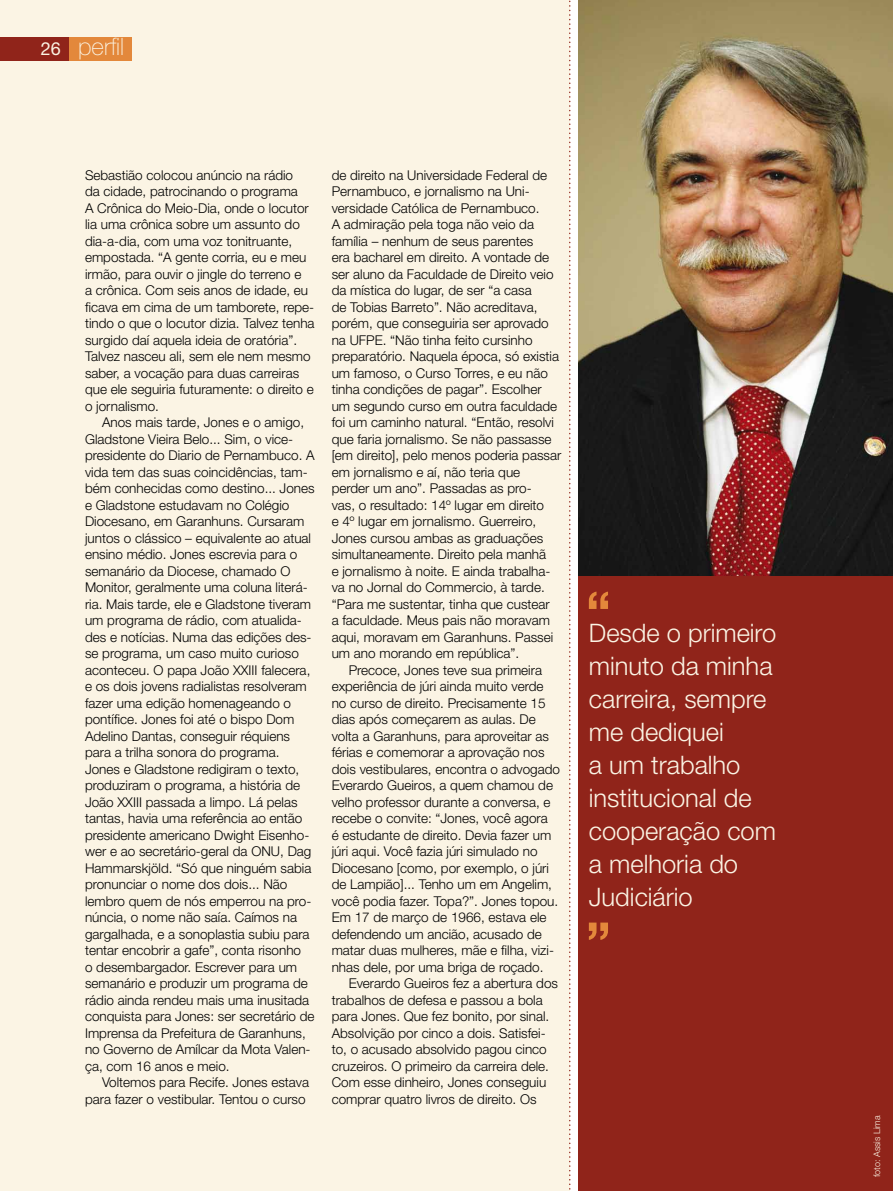
<style>
.page{position:relative;width:893px;height:1191px;background:#fff}
.page>*{position:absolute;margin:0;border:0;box-sizing:border-box;transform-origin:0 0}
.t1{font:300 25.5px/33px "Helvetica Neue LT Std";color:#fbf4e4}
.t2{font:100 24px "Helvetica Neue LT Std";color:#fbf4e4}
.t3{font:300 13.5px/16.5px "Helvetica Neue LT Std";color:#000}
.t4{font:300 9px "Helvetica Neue LT Std";color:#fbf4e4}
.s1{font-weight:400;font-size:18px}
</style>
<div class="page">
<div style="left:578px;top:444px;width:315px;height:747px;background:#90241a"></div>
<div style="left:0;top:0;width:570px;height:1191px;background:#fbf4e4"></div>
<img style="left:578px;top:0;width:315px;height:576px">
<svg style="left:569px;top:0;width:2px;height:1190px"></svg>
<svg style="left:589px;top:591px;width:19px;height:18px"></svg>
<svg style="left:589px;top:922px;width:19px;height:18px"></svg>
<div style="left:0;top:37px;width:69px;height:23px;background:#90241a"></div>
<svg style="left:69px;top:37px;width:1px;height:23px"></svg>
<div style="left:70px;top:37px;width:62px;height:23px;background:#e3883b"></div>
<h2 class="t2" style="left:41px;top:33px;width:85px"><span class="s1">26</span> perfil</h2>
<p class="t3" style="left:85px;top:166px;width:231px">Sebastião colocou anúncio na rádio<br>da cidade, patrocinando o programa<br>A Crônica do Meio-Dia, onde o locutor lia uma crônica sobre um assunto do dia-a-dia, com uma voz tonitruante, empostada. “A gente corria, eu e meu irmão, para ouvir o jingle do terreno e<br>a crônica. Com seis anos de idade, eu ficava em cima de um tamborete, repe&shy;tindo o que o locutor dizia. Talvez tenha surgido daí aquela ideia de oratória”.<br>Talvez nasceu ali, sem ele nem mesmo saber, a vocação para duas carreiras que ele seguiria futuramente: o direito e o jornalismo.</p>
<p class="t3" style="left:85px;top:414px;width:231px;text-indent:17px">Anos mais tarde, Jones e o amigo, Gladstone Vieira Belo... Sim, o vice&shy;presidente do Diario de Pernambuco. A vida tem das suas coincidências, tam&shy;bém conhecidas como destino... Jones e Gladstone estudavam no Colégio Diocesano, em Garanhuns. Cursaram juntos o clássico – equivalente ao atual ensino médio. Jones escrevia para o semanário da Diocese, chamado O Monitor, geralmente uma coluna literá&shy;ria. Mais tarde, ele e Gladstone tiveram um programa de rádio, com atualida&shy;des e notícias. Numa das edições des&shy;se programa, um caso muito curioso aconteceu. O papa João XXIII falecera, e os dois jovens radialistas resolveram fazer uma edição homenageando o pontífice. Jones foi até o bispo Dom Adelino Dantas, conseguir réquiens para a trilha sonora do programa.<br>Jones e Gladstone redigiram o texto, produziram o programa, a história de João XXIII passada a limpo. Lá pelas tantas, havia uma referência ao então presidente americano Dwight Eisenho&shy;wer e ao secretário-geral da ONU, Dag Hammarskjöld. “Só que ninguém sabia pronunciar o nome dos dois... Não lembro quem de nós emperrou na pro&shy;núncia, o nome não saía. Caímos na gargalhada, e a sonoplastia subiu para tentar encobrir a gafe”, conta risonho<br>o desembargador. Escrever para um semanário e produzir um programa de rádio ainda rendeu mais uma inusitada conquista para Jones: ser secretário de Imprensa da Prefeitura de Garanhuns, no Governo de Amílcar da Mota Valen&shy;ça, com 16 anos e meio.</p>
<p class="t3" style="left:85px;top:1074px;width:226px;text-align:right">Voltemos para Recife. Jones estava para fazer o vestibular. Tentou o curso</p>
<p class="t3" style="left:332px;top:166px;width:231px">de direito na Universidade Federal de Pernambuco, e jornalismo na Uni&shy;versidade Católica de Pernambuco.<br>A admiração pela toga não veio da família – nenhum de seus parentes<br>era bacharel em direito. A vontade de ser aluno da Faculdade de Direito veio da mística do lugar, de ser “a casa<br>de Tobias Barreto”. Não acreditava, porém, que conseguiria ser aprovado na UFPE. “Não tinha feito cursinho preparatório. Naquela época, só existia um famoso, o Curso Torres, e eu não tinha condições de pagar”. Escolher um segundo curso em outra faculdade foi um caminho natural. “Então, resolvi que faria jornalismo. Se não passasse [em direito], pelo menos poderia passar em jornalismo e aí, não teria que perder um ano”. Passadas as pro-<br>vas, o resultado: 14º lugar em direito<br>e 4º lugar em jornalismo. Guerreiro, Jones cursou ambas as graduações simultaneamente. Direito pela manhã<br>e jornalismo à noite. E ainda trabalha&shy;va no Jornal do Commercio, à tarde. “Para me sustentar, tinha que custear<br>a faculdade. Meus pais não moravam aqui, moravam em Garanhuns. Passei um ano morando em república”.</p>
<p class="t3" style="left:332px;top:661px;width:230px;text-indent:17px">Precoce, Jones teve sua primeira experiência de júri ainda muito verde no curso de direito. Precisamente 15 dias após começarem as aulas. De volta a Garanhuns, para aproveitar as férias e comemorar a aprovação nos dois vestibulares, encontra o advogado Everardo Gueiros, a quem chamou de velho professor durante a conversa, e recebe o convite: “Jones, você agora<br>é estudante de direito. Devia fazer um júri aqui. Você fazia júri simulado no Diocesano [como, por exemplo, o júri de Lampião]... Tenho um em Angelim, você podia fazer. Topa?”. Jones topou.<br>Em 17 de março de 1966, estava ele defendendo um ancião, acusado de matar duas mulheres, mãe e filha, vizi&shy;nhas dele, por uma briga de roçado.</p>
<p class="t3" style="left:332px;top:975px;width:228px;text-indent:17px">Everardo Gueiros fez a abertura dos trabalhos de defesa e passou a bola para Jones. Que fez bonito, por sinal.<br>Absolvição por cinco a dois. Satisfei&shy;to, o acusado absolvido pagou cinco cruzeiros. O primeiro da carreira dele.<br>Com esse dinheiro, Jones conseguiu comprar quatro livros de direito. Os</p>
<h1 class="t1" style="left:589px;top:616px;width:189px">Desde o primeiro minuto da minha carreira, sempre me dediquei<br>a um trabalho institucional de cooperação com a melhoria do<br>Judiciário</h1>
<p class="t4" style="left:872px;top:1176px;width:63px;rotate:-90deg">foto: Assis Lima</p>
</div>
